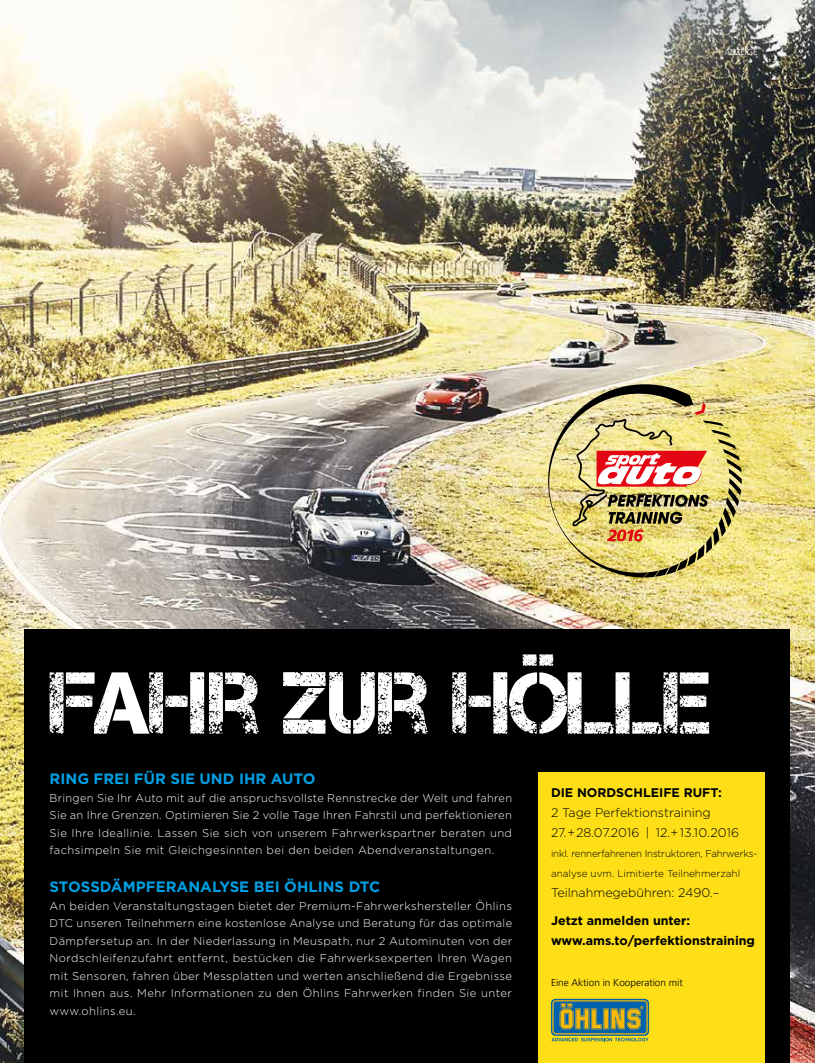
<style>
.page{position:relative;width:815px;height:1063px;background:#fff}
.page>*{position:absolute;margin:0;border:0;box-sizing:border-box;transform-origin:0 0}
.t1{font:87.5px "Captureit";letter-spacing:-.015em;color:#fff}
.t2{font:700 15px "Gotham";color:#009fe3}
.t3{font:300 12.5px/20px "Gotham";color:#000}
.t4{font:700 12.5px/20px "Gotham";color:#000}
.t5{font:300 11.25px/17.5px "Gotham";letter-spacing:.035em;color:#fff;text-align:justify}
.t6{font:300 10px/20px "Gotham";letter-spacing:-.015em;color:#000}
.t7{font:300 10px "Frutiger LT Pro";color:#000}
.t8{font:300 8.75px "Frutiger LT Pro";color:#fff}
</style>
<div class="page">
<img style="left:0;top:0;width:815px;height:1063px">
<div style="left:25px;top:630px;width:765px;height:433px;background:#000"></div>
<div style="left:539px;top:772px;width:226px;height:291px;background:#fdde17"></div>
<div style="left:551px;top:999px;width:98px;height:37px;background:#0061ad;border-radius:4px"></div>
<svg style="left:552px;top:1000px;width:97px;height:41px"></svg>
<img style="left:548px;top:384px;width:194px;height:193px">
<p class="t8" style="left:724px;top:47px;width:35px">ANZEIGE</p>
<h1 class="t1" style="left:50px;top:654px;width:664px">FAHR ZUR HÖLLE</h1>
<h2 class="t2" style="left:50px;top:769px;width:268px">RING FREI FÜR SIE UND IHR AUTO</h2>
<p class="t5" style="left:50px;top:789px;width:464px">Bringen Sie Ihr Auto mit auf die anspruchsvollste Rennstrecke der Welt und fahren Sie an Ihre Grenzen. Optimieren Sie 2 volle Tage Ihren Fahrstil und perfektionieren Sie Ihre Ideallinie. Lassen Sie sich von unserem Fahrwerkspartner beraten und fachsimpeln Sie mit Gleichgesinnten bei den beiden Abendveranstaltungen.</p>
<h2 class="t2" style="left:50px;top:877px;width:332px">STOSSDÄMPFERANALYSE BEI ÖHLINS DTC</h2>
<p class="t5" style="left:50px;top:897px;width:464px">An beiden Veranstaltungstagen bietet der Premium-Fahrwerkshersteller Öhlins DTC unseren Teilnehmern eine kostenlose Analyse und Beratung für das optimale Dämpfersetup an. In der Niederlassung in Meuspath, nur 2 Autominuten von der Nordschleifenzufahrt entfernt, bestücken die Fahrwerksexperten Ihren Wagen mit Sensoren, fahren über Messplatten und werten anschließend die Ergebnisse mit Ihnen aus. Mehr Informationen zu den Öhlins Fahrwerken finden Sie unter www.ohlins.eu.</p>
<p class="t4" style="left:551px;top:783px;width:173px">DIE NORDSCHLEIFE RUFT:</p>
<p class="t3" style="left:551px;top:803px;width:190px">2 Tage Perfektionstraining<br>27.+28.07.2016 | 12.+13.10.2016</p>
<p class="t6" style="left:551px;top:844px;width:207px">inkl. rennerfahrenen Instruktoren, Fahrwerks&shy;analyse uvm. Limitierte Teilnehmerzahl</p>
<p class="t3" style="left:551px;top:883px;width:170px">Teilnahmegebühren: 2490.–</p>
<p class="t4" style="left:551px;top:910px;width:206px">Jetzt anmelden unter: www.ams.to/perfektionstraining</p>
<p class="t7" style="left:551px;top:976px;width:133px">Eine Aktion in Kooperation mit</p>
</div>
